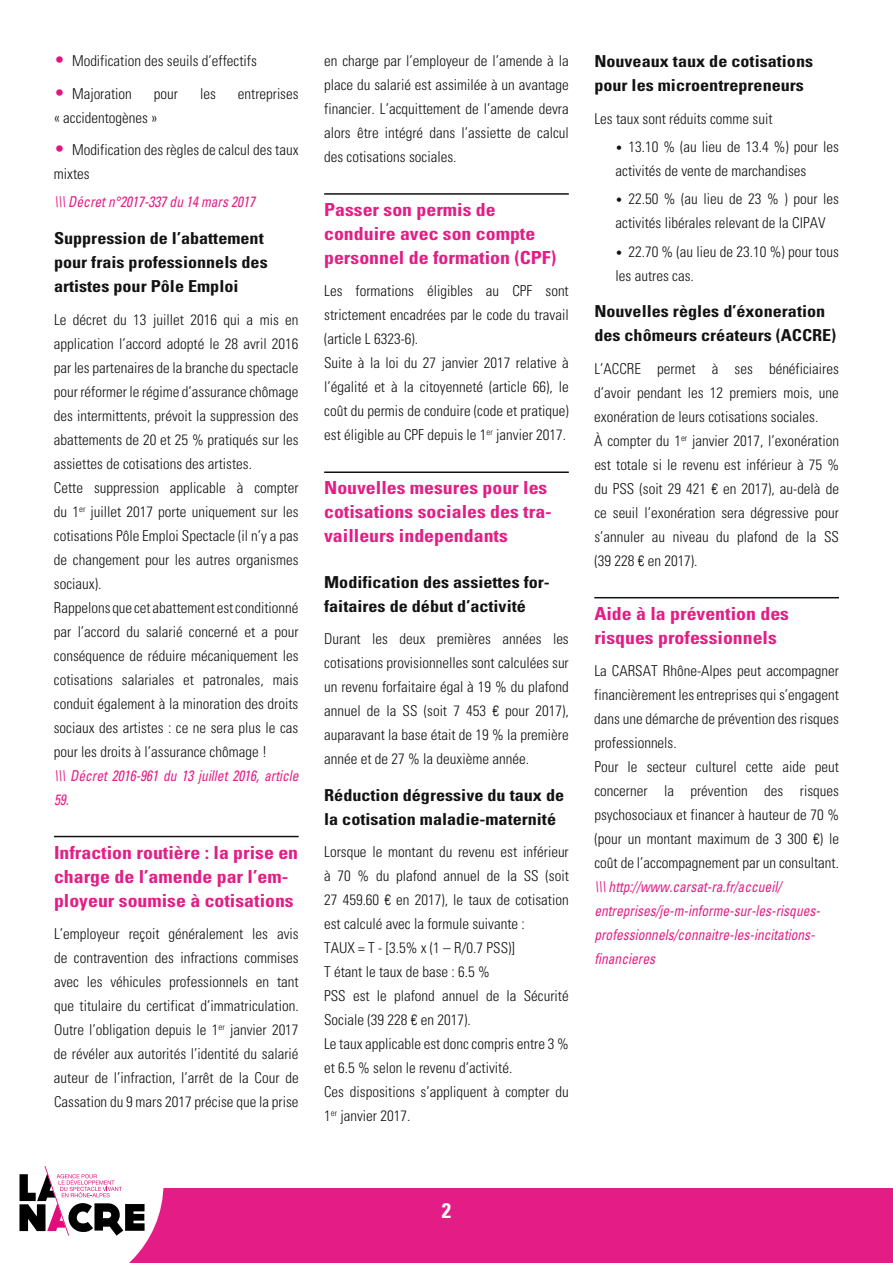
<style>
.page{position:relative;width:893px;height:1263px;background:#fff}
.page>*{position:absolute;margin:0;border:0;box-sizing:border-box;transform-origin:0 0}
.t1{font:700 condensed 21px "Univers";color:#fff}
.t2{font:700 condensed 18px/24px "Univers";color:#e10c7c;scale:1.1 1}
.t3{font:700 condensed 16.5px/24px "Univers";color:#000;scale:1.1 1}
.t4{font:300 condensed 15px/24px "Univers";color:#000}
.t5{font:italic condensed 15px/24px "Univers";color:#e10c7c;scale:.9 1}
.s1{font-size:18px;color:#e20177}
.s2{font-family:"Univers LT Std"}
.s3{font-size:12px}
</style>
<div class="page">
<div style="left:0;top:1188px;width:893px;height:75px;background:#e31d85"></div>
<svg style="left:0;top:1166px;width:163px;height:97px"></svg>
<hr style="left:54px;top:836px;width:245px;height:1px;background:#000">
<hr style="left:324px;top:193px;width:245px;height:2px;background:#000">
<hr style="left:324px;top:471px;width:245px;height:2px;background:#000">
<hr style="left:594px;top:597px;width:245px;height:1px;background:#000">
<p class="t4" style="left:54px;top:49px;width:204px"><span class="s1">•</span> Modification des seuils d’effectifs</p>
<p class="t4" style="left:54px;top:81px;width:79px"><span class="s1">•</span> Majoration</p>
<p class="t4" style="left:154px;top:81px;width:26px">pour</p>
<p class="t4" style="left:200px;top:81px;width:17px">les</p>
<p class="t4" style="left:238px;top:81px;width:62px">entreprises</p>
<p class="t4" style="left:54px;top:105px;width:105px">« accidentogènes »</p>
<p class="t4" style="left:54px;top:138px;width:246px"><span class="s1">•</span> Modification des règles de calcul des taux mixtes</p>
<p class="t5" style="left:54px;top:190px;width:225px">\\\ Décret n°2017-337 du 14 mars 2017</p>
<p class="t3" style="left:54px;top:226px;width:196px">Suppression de l’abattement pour frais professionnels des artistes pour Pôle Emploi</p>
<p class="t4" style="left:54px;top:307px;width:246px">Le décret du 13 juillet 2016 qui a mis en application l’accord adopté le 28 avril 2016 par les partenaires de la branche du spectacle pour réformer le régime d’assurance chômage des intermittents, prévoit la suppression des abattements de 20 et 25 % pratiqués sur les assiettes de cotisations des artistes.<br>Cette suppression applicable à compter du 1<sup>er</sup> juillet 2017 porte uniquement sur les cotisations Pôle Emploi Spectacle (il n’y a pas de changement pour les autres organismes sociaux).<br>Rappelons que cet abattement estconditionné par l’accord du salarié concerné et a pour conséquence de réduire mécaniquement les cotisations salariales et patronales, mais conduit également à la minoration des droits sociaux des artistes : ce ne sera plus le cas pour les droits à l’assurance chômage !</p>
<p class="t5" style="left:54px;top:763px;width:273px">\\\ Décret 2016-961 du 13 juillet 2016, article<br>59.</p>
<p class="t2" style="left:54px;top:840px;width:223px">Infraction routière : la prise en charge de l’amende par l’em&shy;ployeur soumise à cotisations</p>
<p class="t4" style="left:54px;top:921px;width:246px;text-align:justify">L’employeur reçoit généralement les avis de contravention des infractions commises avec les véhicules professionnels en tant que titulaire du certificat d’immatriculation.<br>Outre l’obligation depuis le 1<sup>er</sup> janvier 2017 de révéler aux autorités l’identité du salarié auteur de l’infraction, l’arrêt de la Cour de Cassation du 9 mars 2017 précise que la prise</p>
<p class="t4" style="left:324px;top:49px;width:246px;text-align:justify">en charge par l’employeur de l’amende à la place du salarié est assimilée à un avantage financier. L’acquittement de l’amende devra alors être intégré dans l’assiette de calcul des cotisations sociales.</p>
<p class="t2" style="left:324px;top:197px;width:212px">Passer son permis de conduire avec son compte personnel de formation (CPF)</p>
<p class="t4" style="left:324px;top:279px;width:246px">Les formations éligibles au CPF sont strictement encadrées par le code du travail (article L 6323-6).<br>Suite à la loi du 27 janvier 2017 relative à l’égalité et à la citoyenneté (article 66), le coût du permis de conduire (code et pratique) est éligible au CPF depuis le 1<sup>er</sup> janvier 2017.</p>
<p class="t2" style="left:324px;top:476px;width:208px">Nouvelles mesures pour les cotisations sociales des tra&shy;vailleurs independants</p>
<p class="t3" style="left:324px;top:569px;width:207px">Modification des assiettes for&shy;faitaires de début d’activité</p>
<p class="t4" style="left:324px;top:626px;width:246px;text-align:justify">Durant les deux premières années les cotisations provisionnelles sont calculées sur un revenu forfaitaire égal à 19 % du plafond annuel de la SS (soit 7 453 <span class="s2">€</span> pour 2017), auparavant la base était de 19 % la première année et de 27 % la deuxième année.</p>
<p class="t3" style="left:324px;top:783px;width:220px">Réduction dégressive du taux de la cotisation maladie-maternité</p>
<p class="t4" style="left:324px;top:840px;width:246px">Lorsque le montant du revenu est inférieur à 70 % du plafond annuel de la SS (soit 27 459.60 <span class="s2">€</span> en 2017), le taux de cotisation est calculé avec la formule suivante :<br>TAUX = T - [3.5% x (1 – R/0.7 PSS)]<br>T étant le taux de base : 6.5 %<br>PSS est le plafond annuel de la Sécurité Sociale (39 228 <span class="s2">€</span> en 2017).<br>Le taux applicable est donc compris entre 3 % et 6.5 % selon le revenu d’activité.<br>Ces dispositions s’appliquent à compter du 1<sup>er</sup> janvier 2017.</p>
<p class="t3" style="left:594px;top:49px;width:200px">Nouveaux taux de cotisations pour les microentrepreneurs</p>
<p class="t4" style="left:594px;top:106px;width:180px">Les taux sont réduits comme suit</p>
<p class="t4" style="left:616px;top:135px;width:225px"><span class="s3">•</span> 13.10 % (au lieu de 13.4 %) pour les activités de vente de marchandises</p>
<p class="t4" style="left:616px;top:187px;width:225px"><span class="s3">•</span> 22.50 % (au lieu de 23 % ) pour les activités libérales relevant de la CIPAV</p>
<p class="t4" style="left:616px;top:239px;width:225px"><span class="s3">•</span> 22.70 % (au lieu de 23.10 %) pour tous les autres cas.</p>
<p class="t3" style="left:594px;top:299px;width:221px">Nouvelles règles d’éxoneration des chômeurs créateurs (ACCRE)</p>
<p class="t4" style="left:594px;top:356px;width:246px">L’ACCRE permet à ses bénéficiaires d’avoir pendant les 12 premiers mois, une exonération de leurs cotisations sociales.<br>À compter du 1<sup>er</sup> janvier 2017, l’exonération est totale si le revenu est inférieur à 75 % du PSS (soit 29 421 <span class="s2">€</span> en 2017), au-delà de ce seuil l’exonération sera dégressive pour s’annuler au niveau du plafond de la SS (39 228 <span class="s2">€</span> en 2017).</p>
<p class="t2" style="left:594px;top:601px;width:178px">Aide à la prévention des risques professionnels</p>
<p class="t4" style="left:594px;top:659px;width:246px">La CARSAT Rhône-Alpes peut accompagner financièrement les entreprises qui s’engagent dans une démarche de prévention des risques professionnels.<br>Pour le secteur culturel cette aide peut concerner la prévention des risques psychosociaux et financer à hauteur de 70 % (pour un montant maximum de 3 300 <span class="s2">€</span>) le coût de l’accompagnement par un consultant.</p>
<p class="t5" style="left:594px;top:874px;width:252px">\\\ http://www.carsat-ra.fr/accueil/ entreprises/je-m-informe-sur-les-risques&shy;professionnels/connaitre-les-incitations&shy;financieres</p>
<h1 class="t1" style="left:442px;top:1197px;width:11px">2</h1>
</div>
